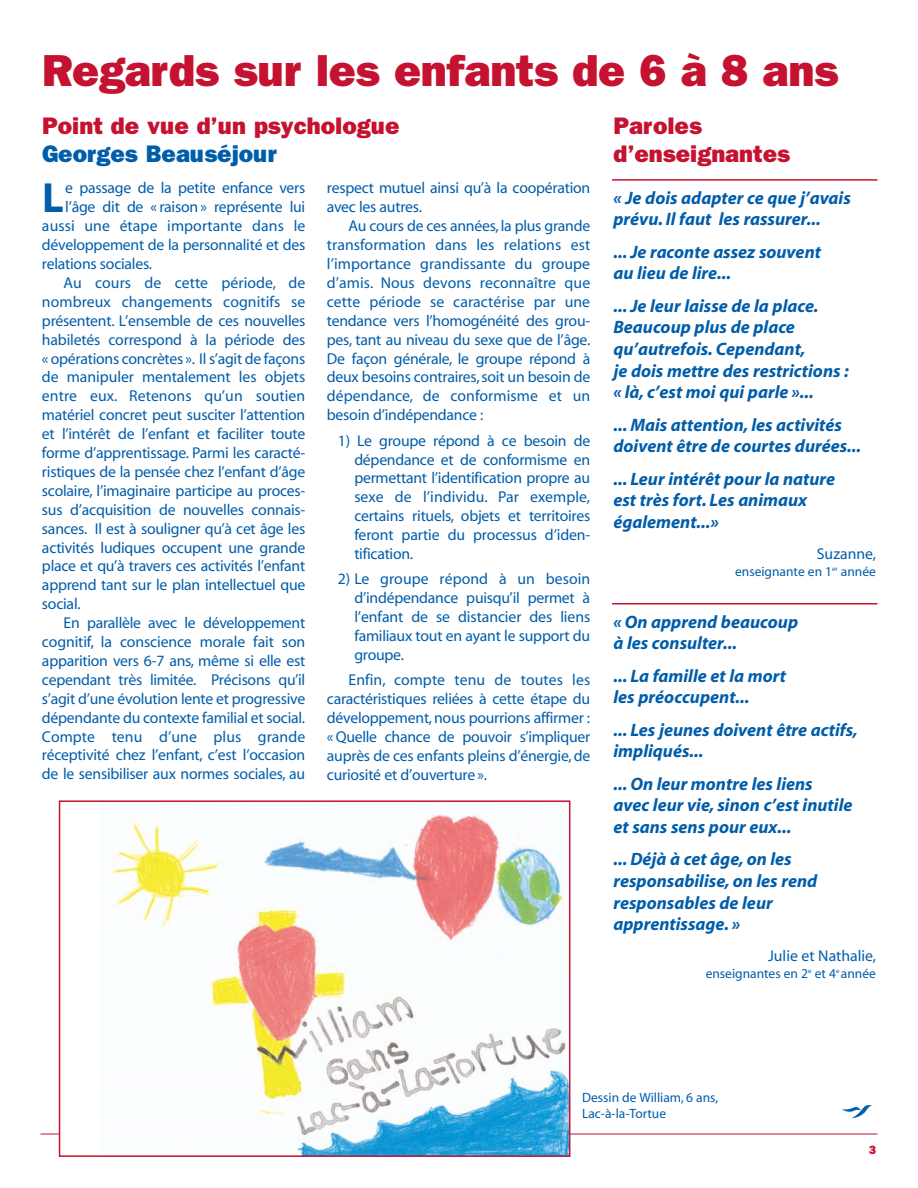
<style>
.page{position:relative;width:918px;height:1188px;background:#fff}
.page>*{position:absolute;margin:0;border:0;box-sizing:border-box;transform-origin:0 0}
.t1{font:800 45px "Franklin Gothic";letter-spacing:-.005em;color:#c41230}
.t2{font:700 42.3px "Myriad";color:#005daa}
.t3{font:800 24px/28.5px "Franklin Gothic";color:#c41230}
.t4{font:800 24px "Franklin Gothic";color:#005daa}
.t5{font:italic 700 18px/21.6px "Myriad";color:#005daa}
.t6{font:15.75px/18.9px "Myriad";letter-spacing:-.015em;color:#005daa;text-align:justify}
.t7{font:15.75px "Myriad";letter-spacing:.005em;color:#005daa}
.t8{font:13.5px/16.2px "Myriad";color:#005daa}
.t9{font:800 12px "Franklin Gothic";color:#c41230}
</style>
<div class="page">
<hr style="left:40px;top:1134px;width:838px;height:1px;background:#c41230">
<svg style="left:842px;top:1105px;width:30px;height:13px"></svg>
<hr style="left:612px;top:603px;width:266px;height:1px;background:#c41230">
<hr style="left:612px;top:179px;width:266px;height:2px;background:#c41230">
<div style="left:60px;top:801px;width:510px;height:355px;background:#fff"></div>
<img style="left:111px;top:815px;width:456px;height:339px">
<div style="left:59px;top:800px;width:511px;height:357px;border:2px solid #c41230"></div>
<h1 class="t1" style="left:42px;top:55px;width:798px">Regards sur les enfants de 6 à 8 ans</h1>
<h3 class="t3" style="left:42px;top:113px;width:359px">Point de vue d’un psychologue</h3>
<h3 class="t4" style="left:42px;top:146px;width:236px">Georges Beauséjour</h3>
<h2 class="t2" style="left:42px;top:182px;width:23px">L</h2>
<p class="t6" style="left:65px;top:180px;width:242px">e passage de la petite enfance vers</p>
<p class="t6" style="left:65px;top:199px;width:242px">l’âge dit de « raison » représente lui</p>
<p class="t7" style="left:42px;top:220px;width:265px">aussi une étape importante dans le</p>
<p class="t6" style="left:42px;top:237px;width:265px">développement de la personnalité et des</p>
<p class="t6" style="left:42px;top:256px;width:112px">relations sociales.</p>
<p class="t7" style="left:64px;top:277px;width:243px">Au cours de cette période, de</p>
<p class="t7" style="left:42px;top:296px;width:265px">nombreux changements cognitifs se</p>
<p class="t6" style="left:42px;top:312px;width:265px">présentent. L’ensemble de ces nouvelles</p>
<p class="t6" style="left:42px;top:331px;width:265px">habiletés correspond à la période des</p>
<p class="t6" style="left:42px;top:350px;width:265px">« opérations concrètes ». Il s’agit de façons</p>
<p class="t6" style="left:42px;top:369px;width:265px">de manipuler mentalement les objets</p>
<p class="t7" style="left:42px;top:390px;width:265px">entre eux. Retenons qu’un soutien</p>
<p class="t6" style="left:42px;top:407px;width:265px">matériel concret peut susciter l’attention</p>
<p class="t6" style="left:42px;top:426px;width:265px">et l’intérêt de l’enfant et faciliter toute</p>
<p class="t6" style="left:42px;top:445px;width:265px">forme d’apprentissage. Parmi les caracté-</p>
<p class="t6" style="left:42px;top:463px;width:265px">ristiques de la pensée chez l’enfant d’âge</p>
<p class="t6" style="left:42px;top:482px;width:265px">scolaire, l’imaginaire participe au proces-</p>
<p class="t6" style="left:42px;top:501px;width:265px">sus d’acquisition de nouvelles connais-</p>
<p class="t6" style="left:42px;top:520px;width:265px">sances. Il est à souligner qu’à cet âge les</p>
<p class="t6" style="left:42px;top:539px;width:265px">activités ludiques occupent une grande</p>
<p class="t6" style="left:42px;top:558px;width:265px">place et qu’à travers ces activités l’enfant</p>
<p class="t6" style="left:42px;top:577px;width:265px">apprend tant sur le plan intellectuel que</p>
<p class="t6" style="left:42px;top:596px;width:40px">social.</p>
<p class="t6" style="left:64px;top:615px;width:243px">En parallèle avec le développement</p>
<p class="t6" style="left:42px;top:634px;width:265px">cognitif, la conscience morale fait son</p>
<p class="t6" style="left:42px;top:652px;width:265px">apparition vers 6-7 ans, même si elle est</p>
<p class="t6" style="left:42px;top:671px;width:265px">cependant très limitée. Précisons qu’il</p>
<p class="t6" style="left:42px;top:690px;width:265px">s’agit d’une évolution lente et progressive</p>
<p class="t6" style="left:42px;top:709px;width:265px">dépendante du contexte familial et social.</p>
<p class="t7" style="left:42px;top:730px;width:265px">Compte tenu d’une plus grande</p>
<p class="t6" style="left:42px;top:747px;width:265px">réceptivité chez l’enfant, c’est l’occasion</p>
<p class="t6" style="left:42px;top:766px;width:265px">de le sensibiliser aux normes sociales, au</p>
<p class="t6" style="left:327px;top:180px;width:265px">respect mutuel ainsi qu’à la coopération avec les autres.</p>
<p class="t6" style="left:327px;top:218px;width:265px;text-indent:22px">Au cours de ces années, la plus grande transformation dans les relations est l’importance grandissante du groupe d’amis. Nous devons reconnaître que cette période se caractérise par une tendance vers l’homogénéité des grou&shy;pes, tant au niveau du sexe que de l’âge.<br>De façon générale, le groupe répond à deux besoins contraires, soit un besoin de dépendance, de conformisme et un besoin d’indépendance :</p>
<p class="t6" style="left:354px;top:432px;width:237px;text-indent:-16px">1) Le groupe répond à ce besoin de dépendance et de conformisme en permettant l’identification propre au sexe de l’individu. Par exemple, certains rituels, objets et territoires feront partie du processus d’iden&shy;tification.</p>
<p class="t6" style="left:354px;top:571px;width:237px;text-indent:-16px">2) Le groupe répond à un besoin d’indépendance puisqu’il permet à l’enfant de se distancier des liens familiaux tout en ayant le support du groupe.</p>
<p class="t6" style="left:327px;top:672px;width:265px;text-indent:22px">Enfin, compte tenu de toutes les caractéristiques reliées à cette étape du développement, nous pourrions affirmer : «Quelle chance de pouvoir s’impliquer auprès de ces enfants pleins d’énergie, de curiosité et d’ouverture ».</p>
<h3 class="t3" style="left:613px;top:113px;width:178px">Paroles d’enseignantes</h3>
<p class="t5" style="left:613px;top:188px;width:239px">« Je dois adapter ce que j’avais prévu. Il faut les rassurer...</p>
<p class="t5" style="left:613px;top:242px;width:209px">... Je raconte assez souvent au lieu de lire...</p>
<p class="t5" style="left:613px;top:296px;width:237px">... Je leur laisse de la place.<br>Beaucoup plus de place qu’autrefois. Cependant,<br>je dois mettre des restrictions : « là, c’est moi qui parle »...</p>
<p class="t5" style="left:613px;top:415px;width:249px">... Mais attention, les activités doivent être de courtes durées...</p>
<p class="t5" style="left:613px;top:469px;width:223px">... Leur intérêt pour la nature est très fort. Les animaux également...»</p>
<p class="t6" style="left:817px;top:545px;width:61px">Suzanne,</p>
<p class="t8" style="left:735px;top:564px;width:142px">enseignante en 1<sup>er</sup> année</p>
<p class="t5" style="left:613px;top:612px;width:186px">« On apprend beaucoup à les consulter...</p>
<p class="t5" style="left:613px;top:666px;width:174px">... La famille et la mort les préoccupent...</p>
<p class="t5" style="left:613px;top:720px;width:246px">... Les jeunes doivent être actifs, impliqués...</p>
<p class="t5" style="left:613px;top:774px;width:240px">... On leur montre les liens avec leur vie, sinon c’est inutile et sans sens pour eux...</p>
<p class="t5" style="left:613px;top:850px;width:205px">... Déjà à cet âge, on les responsabilise, on les rend responsables de leur apprentissage. »</p>
<p class="t6" style="left:768px;top:947px;width:109px">Julie et Nathalie,</p>
<p class="t8" style="left:706px;top:967px;width:172px">enseignantes en 2<sup>e</sup> et 4<sup>e</sup> année</p>
<p class="t8" style="left:582px;top:1090px;width:138px">Dessin de William, 6 ans,<br>Lac-à-la-Tortue</p>
<p class="t9" style="left:869px;top:1146px;width:9px">3</p>
</div>
